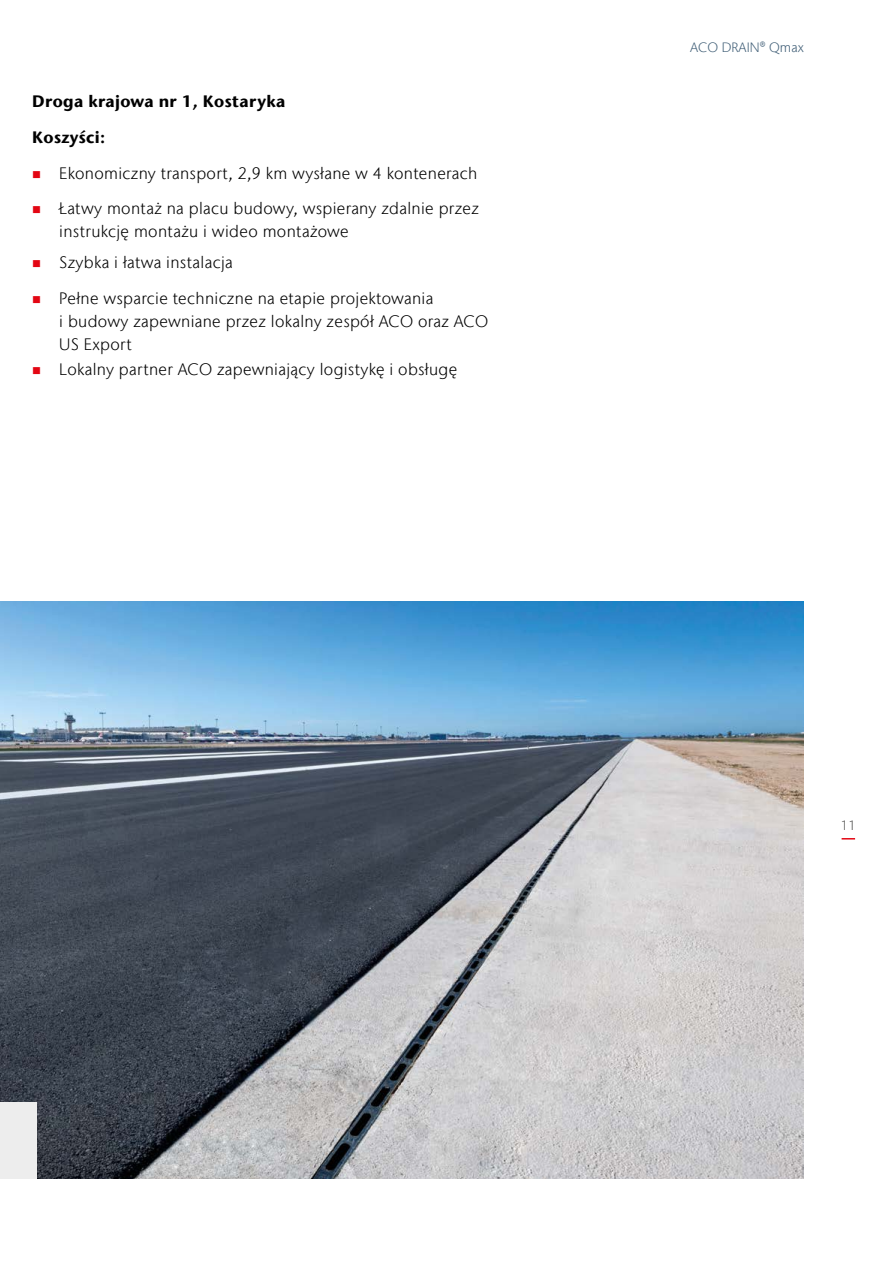
<style>
.page{position:relative;width:893px;height:1263px;background:#fff}
.page>*{position:absolute;margin:0;border:0;box-sizing:border-box;transform-origin:0 0}
.t1{font:300 16.5px/23.1px "Stone Sans IIITC Com";letter-spacing:.02em;color:#000}
.t2{font:700 16.5px/35.7px "Stone Sans IIITC Com";letter-spacing:.02em;color:#000}
.t3{font:300 13.5px "Stone Sans IIITC Com";letter-spacing:.005em;color:#415f77}
.t4{font:300 13.5px "Stone Sans IIITC Com";color:#575756}
.s1{color:#e30613}
</style>
<div class="page">
<img style="left:0;top:602px;width:804px;height:577px">
<div style="left:0;top:1102px;width:36px;height:77px;background:#ededed"></div>
<svg style="left:842px;top:838px;width:13px;height:1px"></svg>
<p class="t2" style="left:32px;top:83px;width:255px">Droga krajowa nr 1, Kostaryka<br>Koszyści:</p>
<p class="t1" style="left:32px;top:161px;width:446px"><span class="s1">■</span> Ekonomiczny transport, 2,9 km wysłane w 4 kontenerach</p>
<p class="t1" style="left:59px;top:197px;width:421px;text-indent:-27px"><span class="s1">■</span> Łatwy montaż na placu budowy, wspierany zdalnie przez instrukcję montażu i wideo montażowe</p>
<p class="t1" style="left:32px;top:250px;width:202px"><span class="s1">■</span> Szybka i łatwa instalacja</p>
<p class="t1" style="left:59px;top:286px;width:430px;text-indent:-27px"><span class="s1">■</span> Pełne wsparcie techniczne na etapie projektowania<br>i budowy zapewniane przez lokalny zespół ACO oraz ACO<br>US Export</p>
<p class="t1" style="left:32px;top:358px;width:427px"><span class="s1">■</span> Lokalny partner ACO zapewniający logistykę i obsługę</p>
<p class="t3" style="left:690px;top:38px;width:115px">ACO DRAIN® Qmax</p>
<p class="t4" style="left:841px;top:816px;width:16px">11</p>
</div>
